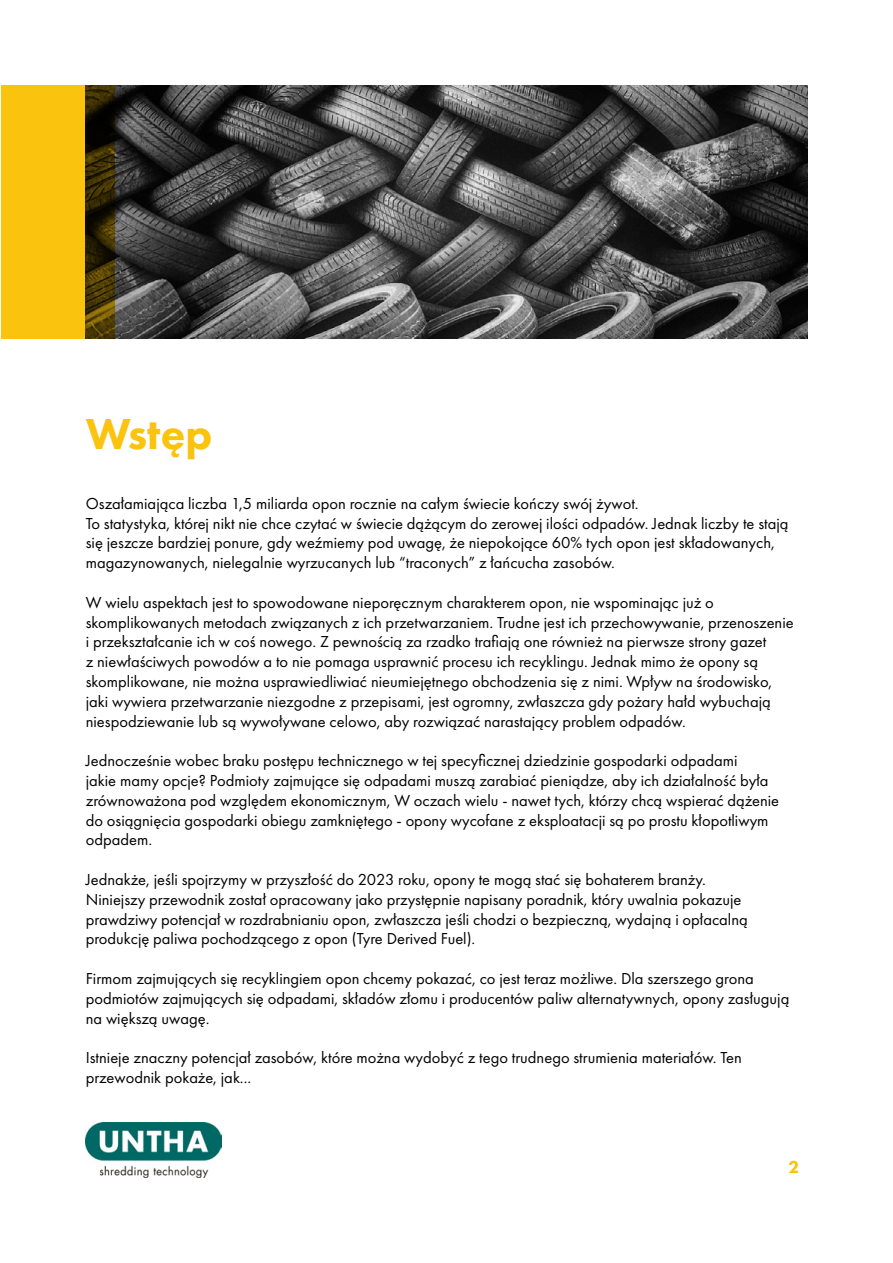
<style>
.page{position:relative;width:893px;height:1263px;background:#fff}
.page>*{position:absolute;margin:0;border:0;box-sizing:border-box;transform-origin:0 0}
.t1{font:800 45px "Futura PT";color:#fac30e}
.t2{font:800 18px "Futura PT";color:#fac30e}
.t3{font:16.5px/19.8px "Futura PT";color:#000}
</style>
<div class="page">
<img style="left:85px;top:1122px;width:137px;height:56px">
<img style="left:115px;top:86px;width:692px;height:252px">
<svg style="left:1px;top:85px;width:114px;height:253px;background:#c59a0a"></svg>
<h1 class="t1" style="left:86px;top:406px;width:128px">Wstęp</h1>
<p class="t3" style="left:86px;top:493px;width:704px">Oszałamiająca liczba 1,5 miliarda opon rocznie na całym świecie kończy swój żywot.<br>To statystyka, której nikt nie chce czytać w świecie dążącym do zerowej ilości odpadów. Jednak liczby te stają się jeszcze bardziej ponure, gdy weźmiemy pod uwagę, że niepokojące 60% tych opon jest składowanych, magazynowanych, nielegalnie wyrzucanych lub “traconych” z łańcucha zasobów.</p>
<p class="t3" style="left:86px;top:592px;width:709px">W wielu aspektach jest to spowodowane nieporęcznym charakterem opon, nie wspominając już o skomplikowanych metodach związanych z ich przetwarzaniem. Trudne jest ich przechowywanie, przenoszenie i przekształcanie ich w coś nowego. Z pewnością za rzadko trafiają one również na pierwsze strony gazet<br>z niewłaściwych powodów a to nie pomaga usprawnić procesu ich recyklingu. Jednak mimo że opony są skomplikowane, nie można usprawiedliwiać nieumiejętnego obchodzenia się z nimi. Wpływ na środowisko, jaki wywiera przetwarzanie niezgodne z przepisami, jest ogromny, zwłaszcza gdy pożary hałd wybuchają niespodziewanie lub są wywoływane celowo, aby rozwiązać narastający problem odpadów.</p>
<p class="t3" style="left:86px;top:751px;width:695px">Jednocześnie wobec braku postępu technicznego w tej specyficznej dziedzinie gospodarki odpadami<br>jakie mamy opcje? Podmioty zajmujące się odpadami muszą zarabiać pieniądze, aby ich działalność była zrównoważona pod względem ekonomicznym, W oczach wielu - nawet tych, którzy chcą wspierać dążenie do osiągnięcia gospodarki obiegu zamkniętego - opony wycofane z eksploatacji są po prostu kłopotliwym odpadem.</p>
<p class="t3" style="left:86px;top:869px;width:664px">Jednakże, jeśli spojrzymy w przyszłość do 2023 roku, opony te mogą stać się bohaterem branży.<br>Niniejszy przewodnik został opracowany jako przystępnie napisany poradnik, który uwalnia pokazuje prawdziwy potencjał w rozdrabnianiu opon, zwłaszcza jeśli chodzi o bezpieczną, wydajną i opłacalną produkcję paliwa pochodzącego z opon (Tyre Derived Fuel).</p>
<p class="t3" style="left:86px;top:968px;width:705px">Firmom zajmujących się recyklingiem opon chcemy pokazać, co jest teraz możliwe. Dla szerszego grona podmiotów zajmujących się odpadami, składów złomu i producentów paliw alternatywnych, opony zasługują na większą uwagę.</p>
<p class="t3" style="left:86px;top:1048px;width:657px">Istnieje znaczny potencjał zasobów, które można wydobyć z tego trudnego strumienia materiałów. Ten przewodnik pokaże, jak...</p>
<p class="t2" style="left:788px;top:1156px;width:12px">2</p>
</div>
